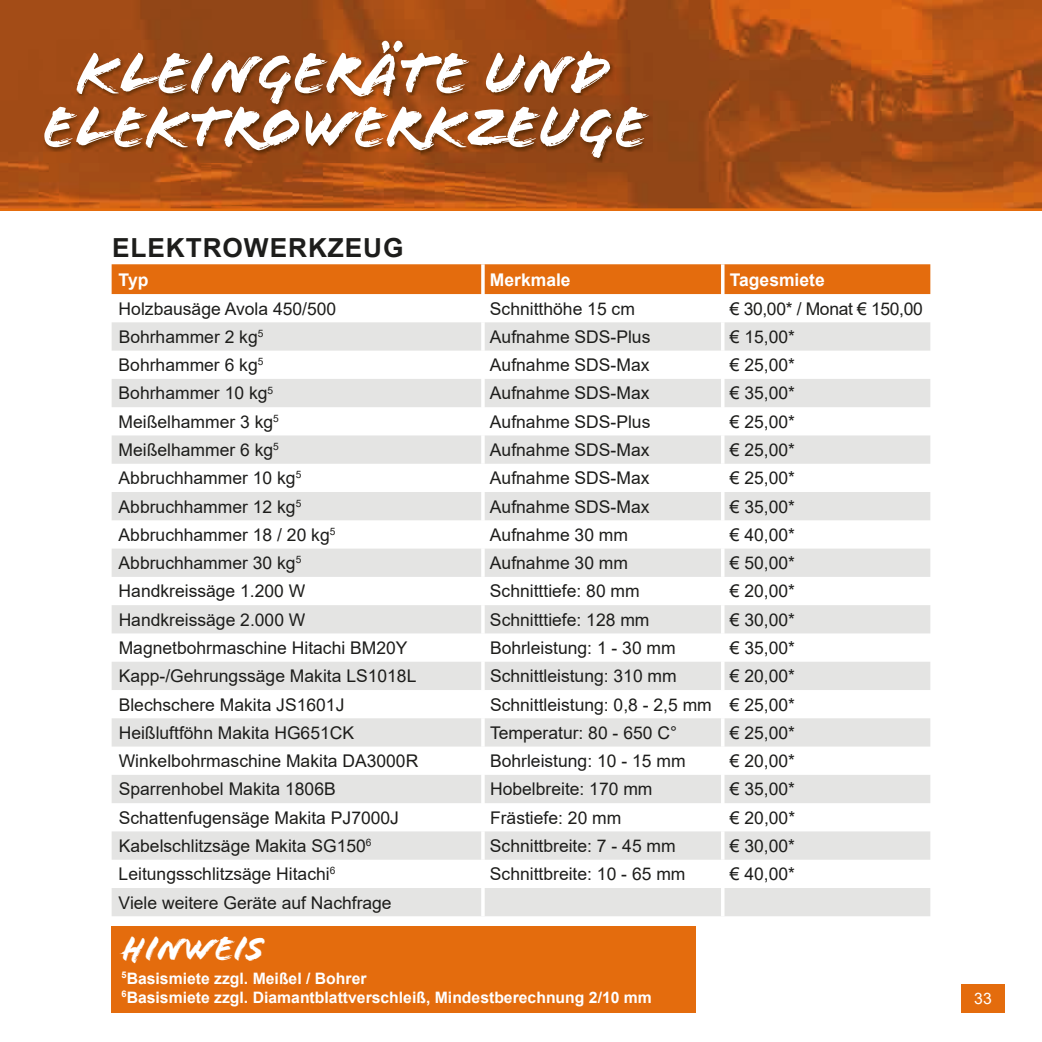
<style>
.page{position:relative;width:1042px;height:1042px;background:#fff}
.page>*{position:absolute;margin:0;border:0;box-sizing:border-box;transform-origin:0 0}
.t1{font:60.73px/53.7px "Flood Std";color:#fff;text-align:center}
.t2{font:35.52px "Flood Std";color:#fff}
.t3{font:700 26.25px "Arial";letter-spacing:.035em;color:#1d1d1b}
.t4{font:17.5px "Arial";color:#1d1d1b}
.t5{font:700 17.5px "Arial";color:#fff}
.t6{font:17.5px "Arial";letter-spacing:-.02em;color:#1d1d1b}
.t7{font:700 15.75px/18.9px "Arial";color:#fff}
.t8{font:15.75px "Arial";color:#fff}
</style>
<div class="page">
<div style="left:112px;top:264px;width:818px;height:30px;background:#e46c0d"></div>
<svg style="left:112px;top:322px;width:818px;height:594px;fill:#e4e4e3"></svg>
<svg style="left:481px;top:264px;width:4px;height:30px"></svg>
<hr style="left:721px;top:264px;width:3px;height:30px;background:#fff">
<hr style="left:481px;top:322px;width:4px;height:29px;background:#fff">
<hr style="left:721px;top:322px;width:3px;height:29px;background:#fff">
<hr style="left:481px;top:351px;width:4px;height:28px;background:#fff">
<hr style="left:721px;top:351px;width:3px;height:28px;background:#fff">
<hr style="left:481px;top:379px;width:4px;height:28px;background:#fff">
<hr style="left:721px;top:379px;width:3px;height:28px;background:#fff">
<hr style="left:481px;top:407px;width:4px;height:28px;background:#fff">
<hr style="left:721px;top:407px;width:3px;height:28px;background:#fff">
<hr style="left:481px;top:435px;width:4px;height:29px;background:#fff">
<hr style="left:721px;top:435px;width:3px;height:29px;background:#fff">
<hr style="left:481px;top:464px;width:4px;height:28px;background:#fff">
<hr style="left:721px;top:464px;width:3px;height:28px;background:#fff">
<hr style="left:481px;top:492px;width:4px;height:28px;background:#fff">
<hr style="left:721px;top:492px;width:3px;height:28px;background:#fff">
<hr style="left:481px;top:520px;width:4px;height:28px;background:#fff">
<hr style="left:721px;top:520px;width:3px;height:28px;background:#fff">
<hr style="left:481px;top:548px;width:4px;height:29px;background:#fff">
<hr style="left:721px;top:548px;width:3px;height:29px;background:#fff">
<hr style="left:481px;top:577px;width:4px;height:28px;background:#fff">
<hr style="left:721px;top:577px;width:3px;height:28px;background:#fff">
<hr style="left:481px;top:605px;width:4px;height:28px;background:#fff">
<hr style="left:721px;top:605px;width:3px;height:28px;background:#fff">
<hr style="left:481px;top:633px;width:4px;height:29px;background:#fff">
<hr style="left:721px;top:633px;width:3px;height:29px;background:#fff">
<hr style="left:481px;top:662px;width:4px;height:28px;background:#fff">
<hr style="left:721px;top:662px;width:3px;height:28px;background:#fff">
<hr style="left:481px;top:690px;width:4px;height:28px;background:#fff">
<hr style="left:721px;top:690px;width:3px;height:28px;background:#fff">
<hr style="left:481px;top:718px;width:4px;height:28px;background:#fff">
<hr style="left:721px;top:718px;width:3px;height:28px;background:#fff">
<hr style="left:481px;top:746px;width:4px;height:29px;background:#fff">
<hr style="left:721px;top:746px;width:3px;height:29px;background:#fff">
<hr style="left:481px;top:775px;width:4px;height:28px;background:#fff">
<hr style="left:721px;top:775px;width:3px;height:28px;background:#fff">
<hr style="left:481px;top:803px;width:4px;height:28px;background:#fff">
<hr style="left:721px;top:803px;width:3px;height:28px;background:#fff">
<hr style="left:481px;top:831px;width:4px;height:28px;background:#fff">
<hr style="left:721px;top:831px;width:3px;height:28px;background:#fff">
<hr style="left:481px;top:859px;width:4px;height:29px;background:#fff">
<hr style="left:721px;top:859px;width:3px;height:29px;background:#fff">
<hr style="left:481px;top:888px;width:4px;height:28px;background:#fff">
<hr style="left:721px;top:888px;width:3px;height:28px;background:#fff">
<img style="left:0;top:0;width:1042px;height:208px">
<img style="left:44px;top:40px;width:608px;height:123px">
<div style="left:112px;top:926px;width:584px;height:86px;background:#e46c0d"></div>
<div style="left:961px;top:984px;width:44px;height:28px;background:#e46c0d"></div>
<h1 class="t1" style="left:42px;top:47px;width:606px">KLEINGERÄTE UND<br>ELEKTROWERKZEUGE</h1>
<h3 class="t3" style="left:112px;top:230px;width:293px">ELEKTROWERKZEUG</h3>
<p class="t5" style="left:119px;top:267px;width:31px">Typ</p>
<p class="t5" style="left:490px;top:267px;width:82px">Merkmale</p>
<p class="t5" style="left:730px;top:267px;width:96px">Tagesmiete</p>
<p class="t4" style="left:119px;top:296px;width:219px">Holzbausäge Avola 450/500</p>
<p class="t4" style="left:490px;top:296px;width:146px">Schnitthöhe 15 cm</p>
<p class="t6" style="left:730px;top:296px;width:194px">€ 30,00* / Monat € 150,00</p>
<p class="t4" style="left:119px;top:325px;width:146px">Bohrhammer 2 kg<sup>5</sup></p>
<p class="t4" style="left:490px;top:325px;width:162px">Aufnahme SDS-Plus</p>
<p class="t4" style="left:730px;top:325px;width:67px">€ 15,00*</p>
<p class="t4" style="left:119px;top:353px;width:146px">Bohrhammer 6 kg<sup>5</sup></p>
<p class="t4" style="left:490px;top:353px;width:161px">Aufnahme SDS-Max</p>
<p class="t4" style="left:730px;top:353px;width:67px">€ 25,00*</p>
<p class="t4" style="left:119px;top:381px;width:156px">Bohrhammer 10 kg<sup>5</sup></p>
<p class="t4" style="left:490px;top:381px;width:161px">Aufnahme SDS-Max</p>
<p class="t4" style="left:730px;top:381px;width:67px">€ 35,00*</p>
<p class="t4" style="left:119px;top:409px;width:162px">Meißelhammer 3 kg<sup>5</sup></p>
<p class="t4" style="left:490px;top:409px;width:162px">Aufnahme SDS-Plus</p>
<p class="t4" style="left:730px;top:409px;width:67px">€ 25,00*</p>
<p class="t4" style="left:119px;top:438px;width:162px">Meißelhammer 6 kg<sup>5</sup></p>
<p class="t4" style="left:490px;top:438px;width:161px">Aufnahme SDS-Max</p>
<p class="t4" style="left:730px;top:438px;width:67px">€ 25,00*</p>
<p class="t4" style="left:119px;top:466px;width:184px">Abbruchhammer 10 kg<sup>5</sup></p>
<p class="t4" style="left:490px;top:466px;width:161px">Aufnahme SDS-Max</p>
<p class="t4" style="left:730px;top:466px;width:67px">€ 25,00*</p>
<p class="t4" style="left:119px;top:494px;width:184px">Abbruchhammer 12 kg<sup>5</sup></p>
<p class="t4" style="left:490px;top:494px;width:161px">Aufnahme SDS-Max</p>
<p class="t4" style="left:730px;top:494px;width:67px">€ 35,00*</p>
<p class="t4" style="left:119px;top:523px;width:218px">Abbruchhammer 18 / 20 kg<sup>5</sup></p>
<p class="t4" style="left:490px;top:522px;width:140px">Aufnahme 30 mm</p>
<p class="t4" style="left:730px;top:522px;width:67px">€ 40,00*</p>
<p class="t4" style="left:119px;top:551px;width:184px">Abbruchhammer 30 kg<sup>5</sup></p>
<p class="t4" style="left:490px;top:551px;width:140px">Aufnahme 30 mm</p>
<p class="t4" style="left:730px;top:551px;width:67px">€ 50,00*</p>
<p class="t4" style="left:119px;top:579px;width:188px">Handkreissäge 1.200 W</p>
<p class="t4" style="left:490px;top:579px;width:151px">Schnitttiefe: 80 mm</p>
<p class="t4" style="left:730px;top:579px;width:67px">€ 20,00*</p>
<p class="t4" style="left:119px;top:607px;width:188px">Handkreissäge 2.000 W</p>
<p class="t4" style="left:490px;top:607px;width:161px">Schnitttiefe: 128 mm</p>
<p class="t4" style="left:730px;top:607px;width:67px">€ 30,00*</p>
<p class="t4" style="left:119px;top:636px;width:290px">Magnetbohrmaschine Hitachi BM20Y</p>
<p class="t4" style="left:490px;top:636px;width:187px">Bohrleistung: 1 - 30 mm</p>
<p class="t4" style="left:730px;top:636px;width:67px">€ 35,00*</p>
<p class="t4" style="left:119px;top:664px;width:299px">Kapp-/Gehrungssäge Makita LS1018L</p>
<p class="t4" style="left:490px;top:664px;width:188px">Schnittleistung: 310 mm</p>
<p class="t4" style="left:730px;top:664px;width:67px">€ 20,00*</p>
<p class="t4" style="left:119px;top:692px;width:227px">Blechschere Makita JS1601J</p>
<p class="t4" style="left:490px;top:692px;width:306px">Schnittleistung: 0,8 - 2,5 mm € 25,00*</p>
<p class="t4" style="left:119px;top:720px;width:237px">Heißluftföhn Makita HG651CK</p>
<p class="t4" style="left:490px;top:720px;width:188px">Temperatur: 80 - 650 C°</p>
<p class="t4" style="left:730px;top:720px;width:67px">€ 25,00*</p>
<p class="t4" style="left:119px;top:749px;width:301px">Winkelbohrmaschine Makita DA3000R</p>
<p class="t4" style="left:490px;top:749px;width:197px">Bohrleistung: 10 - 15 mm</p>
<p class="t4" style="left:730px;top:749px;width:67px">€ 20,00*</p>
<p class="t4" style="left:119px;top:777px;width:218px">Sparrenhobel Makita 1806B</p>
<p class="t4" style="left:490px;top:777px;width:164px">Hobelbreite: 170 mm</p>
<p class="t4" style="left:730px;top:777px;width:67px">€ 35,00*</p>
<p class="t4" style="left:119px;top:805px;width:282px">Schattenfugensäge Makita PJ7000J</p>
<p class="t4" style="left:490px;top:805px;width:133px">Frästiefe: 20 mm</p>
<p class="t4" style="left:730px;top:805px;width:67px">€ 20,00*</p>
<p class="t4" style="left:119px;top:834px;width:254px">Kabelschlitzsäge Makita SG150<sup>6</sup></p>
<p class="t4" style="left:490px;top:834px;width:187px">Schnittbreite: 7 - 45 mm</p>
<p class="t4" style="left:730px;top:834px;width:67px">€ 30,00*</p>
<p class="t4" style="left:119px;top:862px;width:218px">Leitungsschlitzsäge Hitachi<sup>6</sup></p>
<p class="t4" style="left:490px;top:862px;width:197px">Schnittbreite: 10 - 65 mm</p>
<p class="t4" style="left:730px;top:862px;width:67px">€ 40,00*</p>
<p class="t4" style="left:119px;top:890px;width:274px">Viele weitere Geräte auf Nachfrage</p>
<h2 class="t2" style="left:122px;top:928px;width:145px">HINWEIS</h2>
<p class="t7" style="left:122px;top:969px;width:532px"><sup>5</sup>Basismiete zzgl. Meißel / Bohrer<br><sup>6</sup> Basismiete zzgl. Diamantblattverschleiß, Mindestberechnung 2/10 mm</p>
<p class="t8" style="left:974px;top:988px;width:19px">33</p>
</div>
